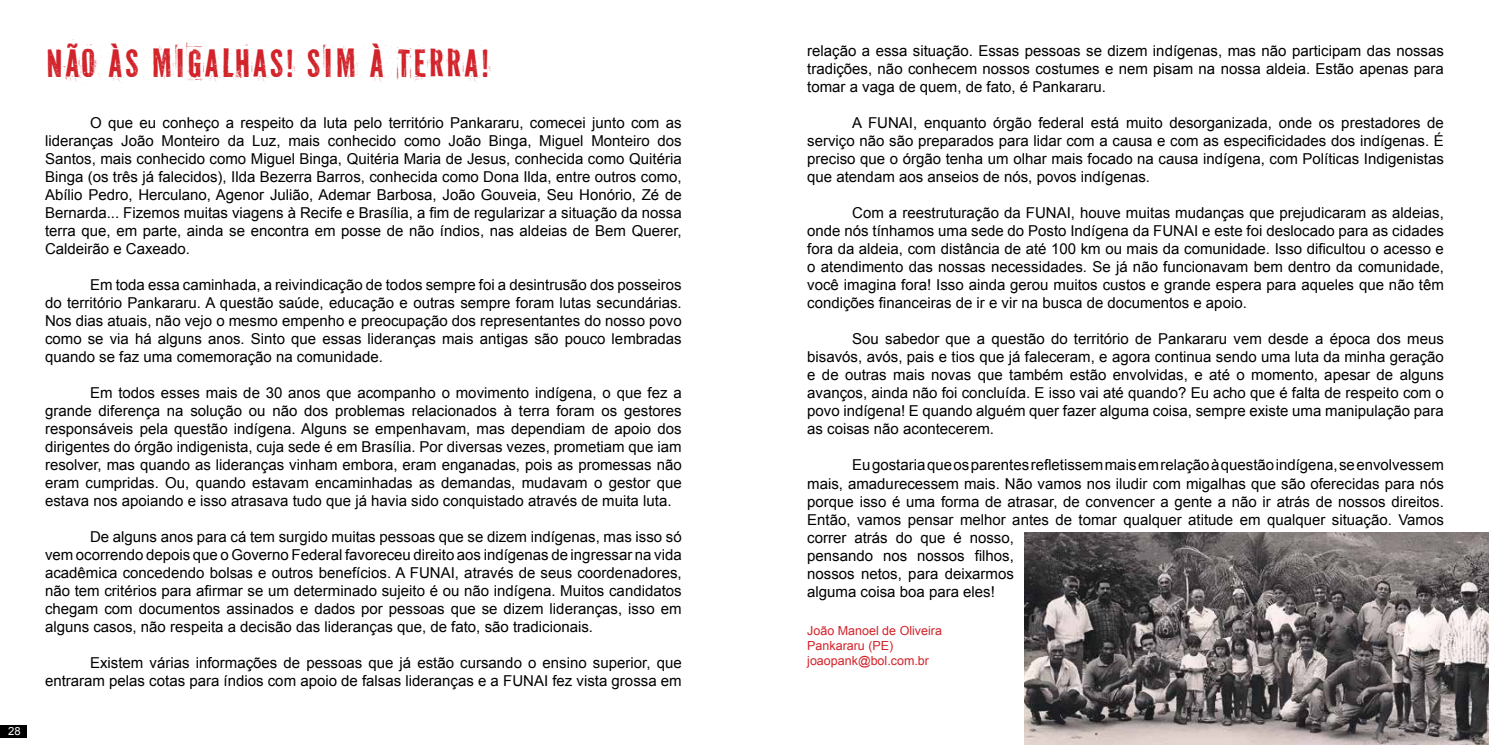
<style>
.page{position:relative;width:1489px;height:745px;background:#fff}
.page>*{position:absolute;margin:0;border:0;box-sizing:border-box;transform-origin:0 0}
.t1{font:37.5px "PF Fuel Pro";color:#d2232a}
.t2{font:15px/18px "Arial";color:#000;text-align:justify}
.t3{font:12.5px/15px "Arial";color:#d2232a}
.t4{font:11.25px "Arial";color:#fff}
</style>
<div class="page">
<img style="left:1024px;top:532px;width:464px;height:212px">
<div style="left:0;top:724px;width:27px;height:12px;background:#000"></div>
<p class="t4" style="left:8px;top:723px;width:14px">28</p>
<h1 class="t1" style="left:45px;top:36px;width:446px">NÃO ÀS MIGALHAS! SIM À TERRA!</h1>
<p class="t2" style="left:45px;top:113px;width:638px;text-indent:45px">O que eu conheço a respeito da luta pelo território Pankararu, comecei junto com as lideranças João Monteiro da Luz, mais conhecido como João Binga, Miguel Monteiro dos Santos, mais conhecido como Miguel Binga, Quitéria Maria de Jesus, conhecida como Quitéria Binga (os três já falecidos), Ilda Bezerra Barros, conhecida como Dona Ilda, entre outros como, Abílio Pedro, Herculano, Agenor Julião, Ademar Barbosa, João Gouveia, Seu Honório, Zé de Bernarda... Fizemos muitas viagens à Recife e Brasília, a fim de regularizar a situação da nossa terra que, em parte, ainda se encontra em posse de não índios, nas aldeias de Bem Querer, Caldeirão e Caxeado.</p>
<p class="t2" style="left:45px;top:275px;width:638px;text-indent:45px">Em toda essa caminhada, a reivindicação de todos sempre foi a desintrusão dos posseiros do território Pankararu. A questão saúde, educação e outras sempre foram lutas secundárias.<br>Nos dias atuais, não vejo o mesmo empenho e preocupação dos representantes do nosso povo como se via há alguns anos. Sinto que essas lideranças mais antigas são pouco lembradas quando se faz uma comemoração na comunidade.</p>
<p class="t2" style="left:45px;top:383px;width:638px;text-indent:45px">Em todos esses mais de 30 anos que acompanho o movimento indígena, o que fez a grande diferença na solução ou não dos problemas relacionados à terra foram os gestores responsáveis pela questão indígena. Alguns se empenhavam, mas dependiam de apoio dos dirigentes do órgão indigenista, cuja sede é em Brasília. Por diversas vezes, prometiam que iam resolver, mas quando as lideranças vinham embora, eram enganadas, pois as promessas não eram cumpridas. Ou, quando estavam encaminhadas as demandas, mudavam o gestor que estava nos apoiando e isso atrasava tudo que já havia sido conquistado através de muita luta.</p>
<p class="t2" style="left:45px;top:527px;width:638px;text-indent:45px">De alguns anos para cá tem surgido muitas pessoas que se dizem indígenas, mas isso só vem ocorrendo depois que o Governo Federal favoreceu direito aos indígenas de ingressar na vida acadêmica concedendo bolsas e outros benefícios. A FUNAI, através de seus coordenadores, não tem critérios para afirmar se um determinado sujeito é ou não indígena. Muitos candidatos chegam com documentos assinados e dados por pessoas que se dizem lideranças, isso em alguns casos, não respeita a decisão das lideranças que, de fato, são tradicionais.</p>
<p class="t2" style="left:45px;top:653px;width:638px;text-align:right">Existem várias informações de pessoas que já estão cursando o ensino superior, que entraram pelas cotas para índios com apoio de falsas lideranças e a FUNAI fez vista grossa em</p>
<p class="t2" style="left:807px;top:42px;width:638px">relação a essa situação. Essas pessoas se dizem indígenas, mas não participam das nossas tradições, não conhecem nossos costumes e nem pisam na nossa aldeia. Estão apenas para tomar a vaga de quem, de fato, é Pankararu.</p>
<p class="t2" style="left:807px;top:114px;width:638px;text-indent:45px">A FUNAI, enquanto órgão federal está muito desorganizada, onde os prestadores de serviço não são preparados para lidar com a causa e com as especificidades dos indígenas. É preciso que o órgão tenha um olhar mais focado na causa indígena, com Políticas Indigenistas que atendam aos anseios de nós, povos indígenas.</p>
<p class="t2" style="left:807px;top:204px;width:638px;text-indent:45px">Com a reestruturação da FUNAI, houve muitas mudanças que prejudicaram as aldeias, onde nós tínhamos uma sede do Posto Indígena da FUNAI e este foi deslocado para as cidades fora da aldeia, com distância de até 100 km ou mais da comunidade. Isso dificultou o acesso e o atendimento das nossas necessidades. Se já não funcionavam bem dentro da comunidade, você imagina fora! Isso ainda gerou muitos custos e grande espera para aqueles que não têm condições financeiras de ir e vir na busca de documentos e apoio.</p>
<p class="t2" style="left:807px;top:330px;width:638px;text-indent:45px">Sou sabedor que a questão do território de Pankararu vem desde a época dos meus bisavós, avós, pais e tios que já faleceram, e agora continua sendo uma luta da minha geração e de outras mais novas que também estão envolvidas, e até o momento, apesar de alguns avanços, ainda não foi concluída. E isso vai até quando? Eu acho que é falta de respeito com o povo indígena! E quando alguém quer fazer alguma coisa, sempre existe uma manipulação para as coisas não acontecerem.</p>
<p class="t2" style="left:807px;top:456px;width:638px;text-align:left;text-indent:45px">Eu gostaria que os parentes refletissem mais em relação à questão indígena, se envolvessem mais, amadurecessem mais. Não vamos nos iludir com migalhas que são oferecidas para nós porque isso é uma forma de atrasar, de convencer a gente a não ir atrás de nossos direitos.<br>Então, vamos pensar melhor antes de tomar qualquer atitude em qualquer situação. Vamos correr atrás do que é nosso,<br>pensando nos nossos filhos,<br>nossos netos, para deixarmos<br>alguma coisa boa para eles!</p>
<p class="t3" style="left:807px;top:622px;width:136px">João Manoel de Oliveira<br>Pankararu (PE) joaopank@bol.com.br</p>
</div>
